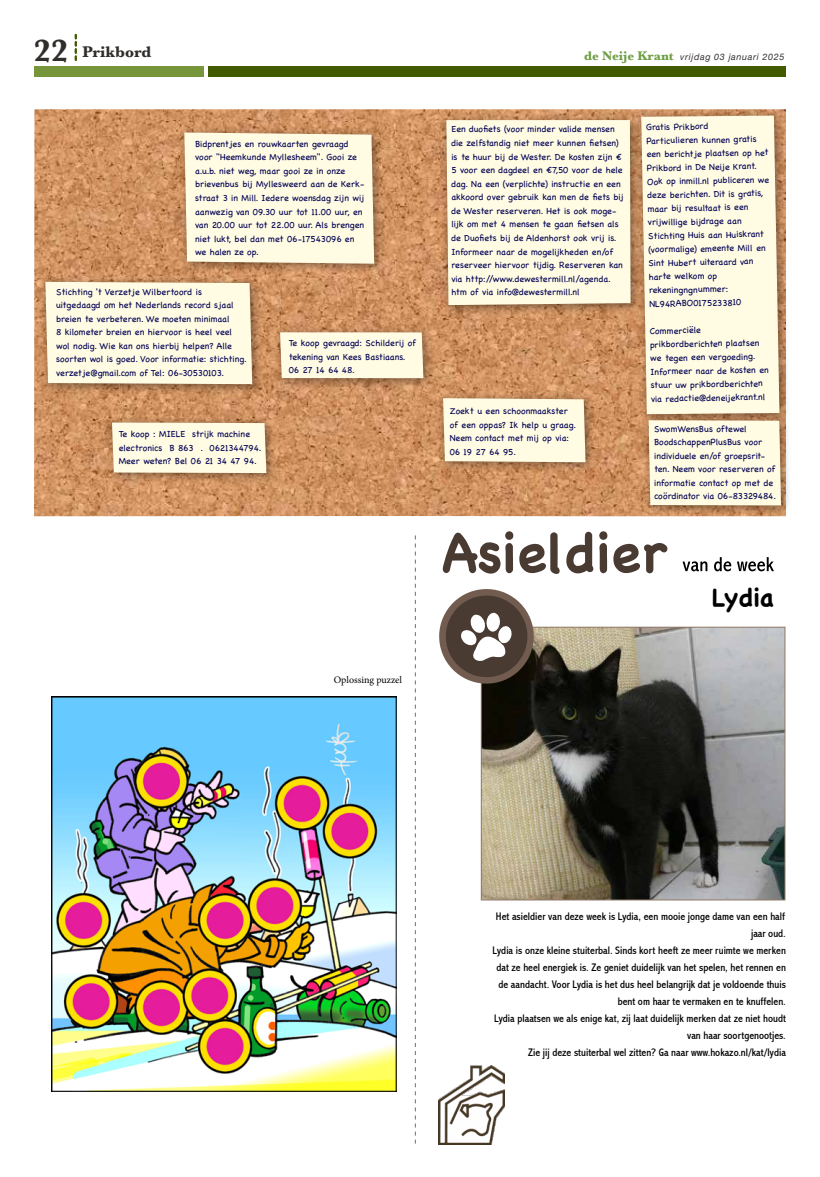
<style>
.page{position:relative;width:820px;height:1177px;background:#fff}
.page>*{position:absolute;margin:0;border:0;box-sizing:border-box;transform-origin:0 0}
.t1{font:700 25.2px "Chalkboard SE";letter-spacing:-.01em;color:#000}
.t2{font:700 16px "Baskerville";color:#302d2b}
.t3{font:condensed 11px/17px "Abadi";color:#000;text-align:right}
.t4{font:10px "Minion Pro";color:#000}
.t5{font:9.1px/13.6px "Chalkboard";color:#000053}
.t6{font:9px/13.6px "Chalkboard";color:#000053}
.t7{font:italic 9px "Helvetica Neue";letter-spacing:.07em;color:#34302e}
.s1{font-size:32px}
.s2{font-family:"Baskerville";font-weight:700;font-style:normal;font-size:13px;color:#6e9e43}
</style>
<div class="page">
<img style="left:34px;top:109px;width:607px;height:407px">
<div style="left:34px;top:66px;width:170px;height:11px;background:#77953a"></div>
<div style="left:207px;top:66px;width:578px;height:11px;background:#425a00"></div>
<svg style="left:75px;top:35px;width:2px;height:25px"></svg>
<div style="left:633px;top:108px;width:157px;height:317px;background:#000;opacity:.44"></div>
<div style="left:641px;top:115px;width:138px;height:297px;background:#fffce3"></div>
<div style="left:439px;top:113px;width:202px;height:203px;background:#000;opacity:.44"></div>
<div style="left:446px;top:120px;width:184px;height:185px;background:#fffce3"></div>
<img style="left:482px;top:628px;width:301px;height:270px">
<div style="left:480px;top:626px;width:305px;height:274px;border:1px solid #8f7866"></div>
<svg style="left:682px;top:557px;width:91px;height:14px"></svg>
<svg style="left:442px;top:531px;width:225px;height:43px"></svg>
<img style="left:438px;top:1065px;width:66px;height:79px">
<svg style="left:439px;top:589px;width:98px;height:98px"></svg>
<div style="left:641px;top:412px;width:151px;height:105px;background:#000;opacity:.44"></div>
<div style="left:648px;top:420px;width:132px;height:85px;background:#fffce3"></div>
<div style="left:38px;top:274px;width:225px;height:121px;background:#000;opacity:.44"></div>
<div style="left:45px;top:282px;width:207px;height:102px;background:#fffce3"></div>
<div style="left:177px;top:125px;width:208px;height:150px;background:#000;opacity:.44"></div>
<div style="left:184px;top:132px;width:190px;height:132px;background:#fffce3"></div>
<div style="left:105px;top:415px;width:172px;height:69px;background:#000;opacity:.44"></div>
<div style="left:112px;top:422px;width:154px;height:51px;background:#fffce3"></div>
<div style="left:435px;top:391px;width:161px;height:82px;background:#000;opacity:.44"></div>
<div style="left:443px;top:398px;width:142px;height:64px;background:#fffce3"></div>
<svg style="left:415px;top:535px;width:1px;height:608px"></svg>
<img style="left:51px;top:696px;width:345px;height:395px">
<div style="left:273px;top:325px;width:161px;height:65px;background:#000;opacity:.44"></div>
<div style="left:280px;top:332px;width:143px;height:46px;background:#fffce3"></div>
<h2 class="t2" style="left:34px;top:41px;width:119px"><span class="s1">22</span> Prikbord</h2>
<p class="t5" style="left:195px;top:137px;width:171px">Bidprentjes en rouwkaarten gevraagd voor "Heemkunde Myllesheem". Gooi ze a.u.b. niet weg, maar gooi ze in onze brievenbus bij Myllesweerd aan de Kerk&shy;straat 3 in Mill. Iedere woensdag zijn wij aanwezig van 09.30 uur tot 11.00 uur, en van 20.00 uur tot 22.00 uur. Als brengen niet lukt, bel dan met 06-17543096 en we halen ze op.</p>
<p class="t5" style="left:56px;top:284px;width:192px">Stichting 't Verzetje Wilbertoord is uitgedaagd om het Nederlands record sjaal breien te verbeteren. We moeten minimaal<br>8 kilometer breien en hiervoor is heel veel wol nodig. Wie kan ons hierbij helpen? Alle soorten wol is goed. Voor informatie: stichting. verzetje@gmail.com of Tel: 06-30530103.</p>
<p class="t5" style="left:119px;top:427px;width:144px">Te koop : MIELE strijk machine electronics B 863 . 0621344794.<br>Meer weten? Bel 06 21 34 47 94.</p>
<p class="t5" style="left:288px;top:336px;width:129px">Te koop gevraagd: Schilderij of tekening van Kees Bastiaans.<br>06 27 14 64 48.</p>
<p class="t7" style="left:583px;top:50px;width:202px"><span class="s2">de Neije Krant</span> vrijdag 03 januari 2025</p>
<p class="t5" style="left:451px;top:122px;width:174px">Een duofiets (voor minder valide mensen die zelfstandig niet meer kunnen fietsen) is te huur bij de Wester. De kosten zijn € 5 voor een dagdeel en €7,50 voor de hele dag. Na een (verplichte) instructie en een akkoord over gebruik kan men de fiets bij de Wester reserveren. Het is ook moge&shy;lijk om met 4 mensen te gaan fietsen als de Duofiets bij de Aldenhorst ook vrij is.<br>Informeer naar de mogelijkheden en/of reserveer hiervoor tijdig. Reserveren kan via http://www.dewestermill.nl/agenda. htm of via info@dewestermill.nl</p>
<p class="t5" style="left:449px;top:404px;width:128px">Zoekt u een schoonmaakster of een oppas? Ik help u graag.<br>Neem contact met mij op via:<br>06 19 27 64 95.</p>
<p class="t6" style="left:645px;top:120px;width:123px;rotate:-1deg">Gratis Prikbord<br>Particulieren kunnen gratis een berichtje plaatsen op het<br>Prikbord in De Neije Krant.<br>Ook op inmill.nl publiceren we deze berichten. Dit is gratis, maar bij resultaat is een vrijwillige bijdrage aan<br>Stichting Huis aan Huiskrant (voormalige) emeente Mill en<br>Sint Hubert uiteraard van harte welkom op rekeningngnummer:<br>NL94RABO0175233810</p>
<p class="t6" style="left:649px;top:324px;width:120px;rotate:-1deg">Commerciële prikbordberichten plaatsen we tegen een vergoeding.<br>Informeer naar de kosten en stuur uw prikbordberichten via redactie@deneijekrant.nl</p>
<p class="t5" style="left:653px;top:421px;width:123px">SwomWensBus oftewel<br>BoodschappenPlusBus voor individuele en/of groepsrit&shy;ten. Neem voor reserveren of informatie contact op met de coördinator via 06-83329484.</p>
<p class="t4" style="left:333px;top:672px;width:70px">Oplossing puzzel</p>
<h1 class="t1" style="left:711px;top:583px;width:64px">Lydia</h1>
<p class="t3" style="left:492px;top:908px;width:295px">Het asieldier van deze week is Lydia, een mooie jonge dame van een half jaar oud.<br>Lydia is onze kleine stuiterbal. Sinds kort heeft ze meer ruimte we merken dat ze heel energiek is. Ze geniet duidelijk van het spelen, het rennen en de aandacht. Voor Lydia is het dus heel belangrijk dat je voldoende thuis bent om haar te vermaken en te knuffelen.<br>Lydia plaatsen we als enige kat, zij laat duidelijk merken dat ze niet houdt van haar soortgenootjes.<br>Zie jij deze stuiterbal wel zitten? Ga naar www.hokazo.nl/kat/lydia</p>
</div>
